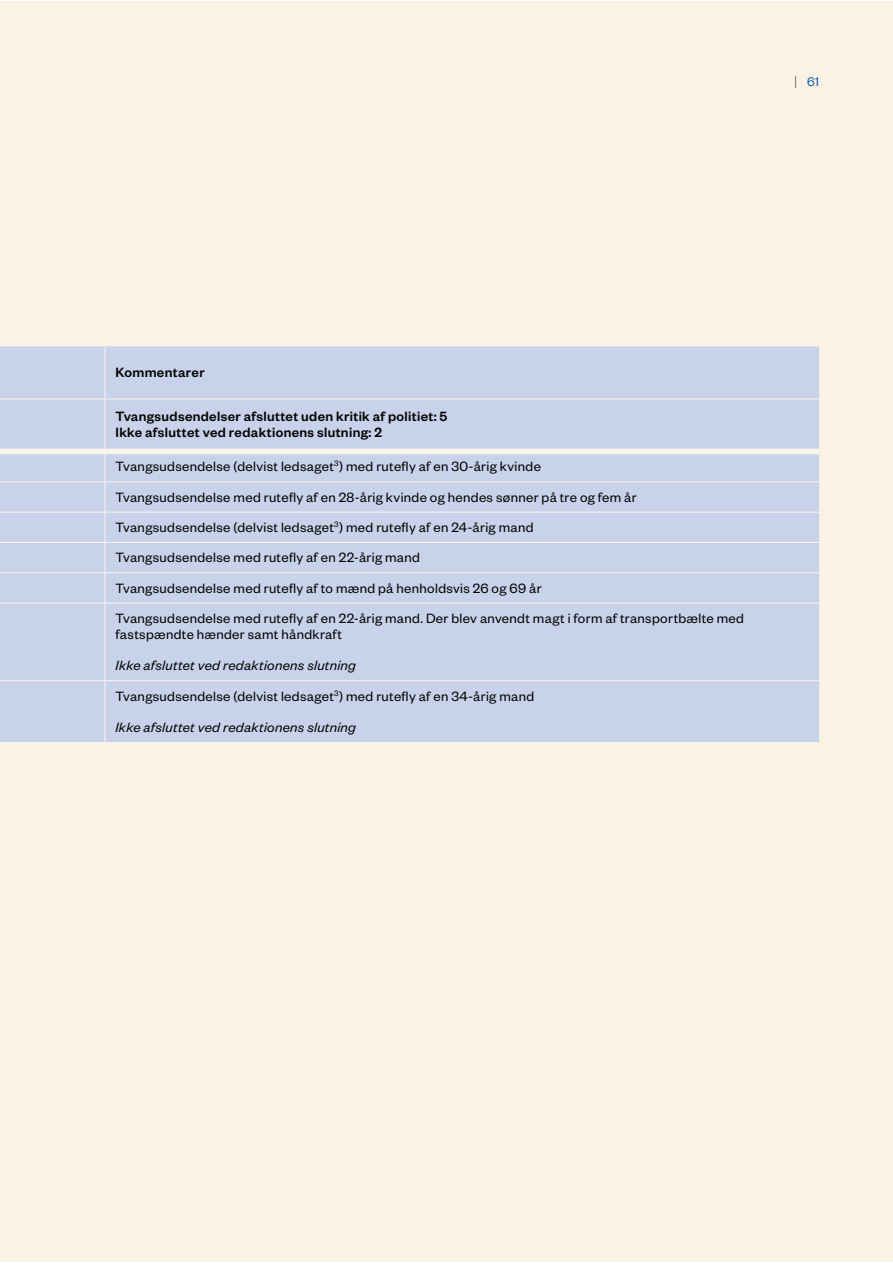
<style>
.page{position:relative;width:893px;height:1263px;background:#fff}
.page>*{position:absolute;margin:0;border:0;box-sizing:border-box;transform-origin:0 0}
.t1{font:14.85px/30.3px "Founders Grotesk Regular 3";letter-spacing:.025em;color:#040503}
.t2{font:14.85px/15.8px "Founders Grotesk Medium 2";letter-spacing:.025em;color:#040503}
.t3{font:italic 14.85px "Founders Grotesk";letter-spacing:.02em;color:#040503}
.t4{font:13.95px "Founders Grotesk Regular 3";color:#1962ac}
.s1{font-family:"Publico Headline Bold 3";color:#484848}
</style>
<div class="page">
<div style="left:0;top:1px;width:893px;height:1260px;background:#f9f2e5"></div>
<div style="left:0;top:346px;width:819px;height:396px;background:#c8d3eb"></div>
<hr style="left:105px;top:399px;width:1px;height:50px;background:#faf4ea">
<hr style="left:0;top:398px;width:105px;height:1px;background:#faf4ea">
<hr style="left:105px;top:398px;width:714px;height:1px;background:#faf4ea">
<hr style="left:105px;top:346px;width:1px;height:52px;background:#faf4ea">
<svg style="left:105px;top:454px;width:1px;height:27px"></svg>
<hr style="left:105px;top:482px;width:1px;height:30px;background:#faf4ea">
<svg style="left:105px;top:513px;width:1px;height:59px"></svg>
<hr style="left:105px;top:573px;width:1px;height:30px;background:#faf4ea">
<hr style="left:105px;top:604px;width:1px;height:76px;background:#faf4ea">
<hr style="left:105px;top:681px;width:1px;height:61px;background:#faf4ea">
<hr style="left:0;top:481px;width:105px;height:1px;background:#faf4ea">
<hr style="left:105px;top:481px;width:714px;height:1px;background:#faf4ea">
<hr style="left:0;top:512px;width:105px;height:1px;background:#faf4ea">
<hr style="left:105px;top:512px;width:714px;height:1px;background:#faf4ea">
<hr style="left:0;top:542px;width:105px;height:1px;background:#faf4ea">
<hr style="left:105px;top:542px;width:714px;height:1px;background:#faf4ea">
<hr style="left:0;top:572px;width:105px;height:1px;background:#faf4ea">
<hr style="left:105px;top:572px;width:714px;height:1px;background:#faf4ea">
<hr style="left:0;top:603px;width:105px;height:1px;background:#faf4ea">
<hr style="left:105px;top:603px;width:714px;height:1px;background:#faf4ea">
<hr style="left:0;top:742px;width:105px;height:1px;background:#faf4ea">
<hr style="left:105px;top:742px;width:714px;height:1px;background:#faf4ea">
<div style="left:0;top:449px;width:105px;height:5px;background:#faf4ea"></div>
<div style="left:105px;top:449px;width:714px;height:5px;background:#faf4ea"></div>
<hr style="left:0;top:680px;width:105px;height:1px;background:#faf4ea">
<hr style="left:105px;top:680px;width:714px;height:1px;background:#faf4ea">
<p class="t4" style="left:794px;top:77px;width:27px"><span class="s1">|</span> 61</p>
<p class="t2" style="left:116px;top:366px;width:91px">Kommentarer</p>
<p class="t2" style="left:116px;top:409px;width:333px">Tvangsudsendelser afsluttet uden kritik af politiet: 5<br>Ikke afsluttet ved redaktionens slutning: 2</p>
<p class="t1" style="left:116px;top:453px;width:630px">Tvangsudsendelse (delvist ledsaget<sup>3</sup>) med rutefly af en 30-årig kvinde<br>Tvangsudsendelse med rutefly af en 28-årig kvinde og hendes sønner på tre og fem år Tvangsudsendelse (delvist ledsaget<sup>3</sup>) med rutefly af en 24-årig mand<br>Tvangsudsendelse med rutefly af en 22-årig mand<br>Tvangsudsendelse med rutefly af to mænd på henholdsvis 26 og 69 år<br>Tvangsudsendelse med rutefly af en 22-årig mand. Der blev anvendt magt i form af transportbælte med</p>
<p class="t1" style="left:116px;top:620px;width:228px">fastspændte hænder samt håndkraft</p>
<p class="t3" style="left:116px;top:660px;width:242px">Ikke afsluttet ved redaktionens slutning</p>
<p class="t1" style="left:116px;top:682px;width:420px">Tvangsudsendelse (delvist ledsaget<sup>3</sup>) med rutefly af en 34-årig mand</p>
<p class="t3" style="left:115px;top:722px;width:242px">Ikke afsluttet ved redaktionens slutning</p>
</div>
